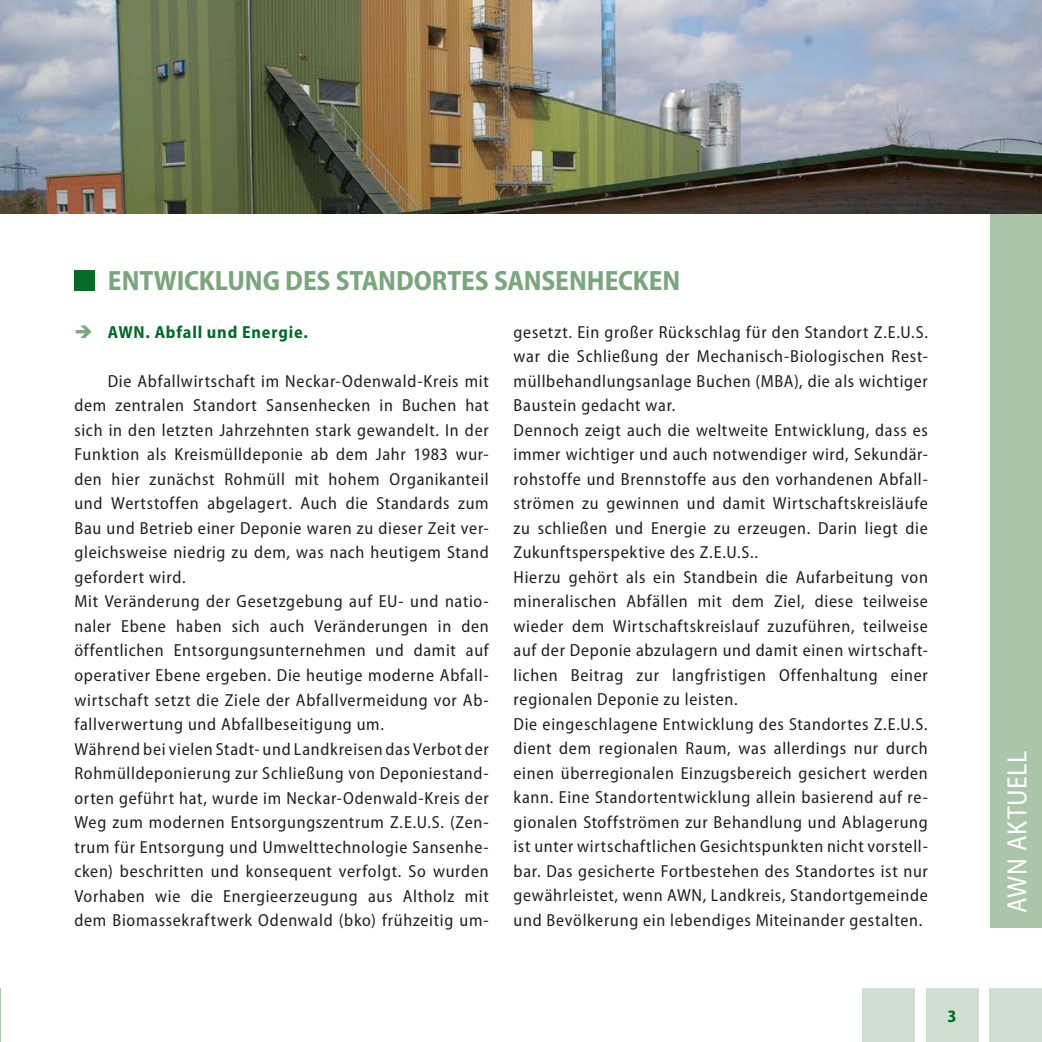
<style>
.page{position:relative;width:1042px;height:1042px;background:#fff}
.page>*{position:absolute;margin:0;border:0;box-sizing:border-box;transform-origin:0 0}
.t1{font:700 semi-condensed 28px "Myriad Pro";letter-spacing:-.005em;color:#7ba67d}
.t2{font:semi-condensed 28px "Myriad Pro";letter-spacing:.015em;color:#fff}
.t3{font:semi-condensed 17.5px/24.5px "Myriad Pro";letter-spacing:.04em;color:#231f20}
.t4{font:700 semi-condensed 17.5px "Myriad Pro";letter-spacing:.045em;color:#046a29}
.s1{color:#7ba67d}
</style>
<div class="page">
<div style="left:990px;top:0;width:52px;height:928px;background:#aac5a9"></div>
<div style="left:926px;top:988px;width:52px;height:54px;background:#cfdfd0"></div>
<div style="left:863px;top:988px;width:52px;height:54px;background:#cfdfd0"></div>
<div style="left:989px;top:988px;width:53px;height:54px;background:#cfdfd0"></div>
<hr style="left:0;top:988px;width:1px;height:54px;background:#aac5a9">
<img style="left:1px;top:0;width:1041px;height:213px">
<div style="left:74px;top:270px;width:21px;height:21px;background:#046a29"></div>
<h1 class="t1" style="left:108px;top:265px;width:574px">ENTWICKLUNG DES STANDORTES SANSENHECKEN</h1>
<p class="t4" style="left:74px;top:322px;width:235px"><span class="s1">➔</span> AWN. ABFALL UND ENERGIE.</p>
<p class="t3" style="left:74px;top:369px;width:23px">D</p>
<p class="t3" style="left:74px;top:369px;width:416px;text-indent:45px">ie Abfallwirtschaft im Neckar-Odenwald-Kreis mit dem zentralen Standort Sansenhecken in Buchen hat sich in den letzten Jahrzehnten stark gewandelt. In der Funktion als Kreismülldeponie ab dem Jahr 1983 wur&shy;den hier zunächst Rohmüll mit hohem Organikanteil und Wertstoffen abgelagert. Auch die Standards zum Bau und Betrieb einer Deponie waren zu dieser Zeit ver&shy;gleichsweise niedrig zu dem, was nach heutigem Stand gefordert wird.<br>Mit Veränderung der Gesetzgebung auf EU- und natio&shy;naler Ebene haben sich auch Veränderungen in den öffentlichen Entsorgungsunternehmen und damit auf operativer Ebene ergeben. Die heutige moderne Abfall&shy;wirtschaft setzt die Ziele der Abfallvermeidung vor Ab&shy;fallverwertung und Abfallbeseitigung um.<br>Während bei vielen Stadt- und Landkreisen das Verbot der Rohmülldeponierung zur Schließung von Deponiestand&shy;orten geführt hat, wurde im Neckar-Odenwald-Kreis der Weg zum modernen Entsorgungszentrum Z.E.U.S.</p>
<p class="t3" style="left:74px;top:810px;width:416px;text-align:justify;text-indent:376px">(Zen&shy;trum für Entsorgung und Umwelttechnologie Sansenhe&shy;cken) beschritten und konsequent verfolgt. So wurden Vorhaben wie die Energieerzeugung aus Altholz mit dem Biomassekraftwerk Odenwald (bko) frühzeitig um-</p>
<p class="t3" style="left:513px;top:320px;width:416px">gesetzt. Ein großer Rückschlag für den Standort Z.E.U.S.<br>war die Schließung der Mechanisch-Biologischen Rest&shy;müllbehandlungsanlage Buchen (MBA), die als wichtiger Baustein gedacht war.<br>Dennoch zeigt auch die weltweite Entwicklung, dass es immer wichtiger und auch notwendiger wird, Sekundär&shy;rohstoffe und Brennstoffe aus den vorhandenen Abfall&shy;strömen zu gewinnen und damit Wirtschaftskreisläufe zu schließen und Energie zu erzeugen. Darin liegt die Zukunftsperspektive des Z.E.U.S..<br>Hierzu gehört als ein Standbein die Aufarbeitung von mineralischen Abfällen mit dem Ziel, diese teilweise wieder dem Wirtschaftskreislauf zuzuführen, teilweise auf der Deponie abzulagern und damit einen wirtschaft&shy;lichen Beitrag zur langfristigen Offenhaltung einer regionalen Deponie zu leisten.<br>Die eingeschlagene Entwicklung des Standortes Z.E.U.S.<br>dient dem regionalen Raum, was allerdings nur durch einen überregionalen Einzugsbereich gesichert werden kann. Eine Standortentwicklung allein basierend auf re&shy;gionalen Stoffströmen zur Behandlung und Ablagerung ist unter wirtschaftlichen Gesichtspunkten nicht vorstell&shy;bar. Das gesicherte Fortbestehen des Standortes ist nur gewährleistet, wenn AWN, Landkreis, Standortgemeinde und Bevölkerung ein lebendiges Miteinander gestalten.</p>
<p class="t4" style="left:947px;top:1006px;width:11px">3</p>
<h1 class="t2" style="left:1002px;top:913px;width:163px;rotate:-90deg">AWN Aktuell</h1>
</div>
